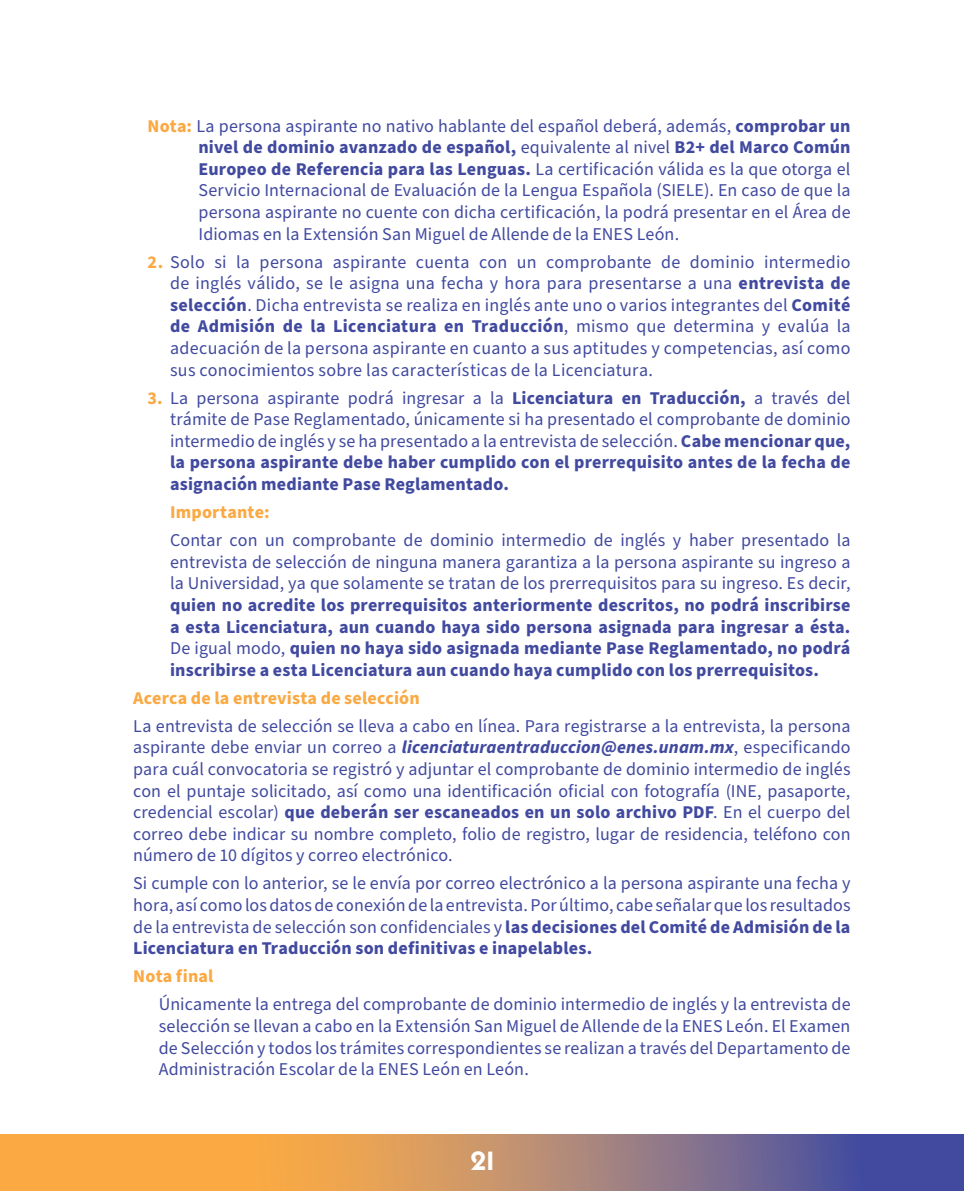
<style>
.page{position:relative;width:964px;height:1191px;background:#fff}
.page>*{position:absolute;margin:0;border:0;box-sizing:border-box;transform-origin:0 0}
.t1{font:700 26px "Edge Display";color:#fff}
.t2{font:18px/21.6px "Source Sans Pro";letter-spacing:.01em;color:#414a9f;text-align:justify}
.t3{font:700 18px/21.6px "Source Sans Pro";letter-spacing:.01em;color:#414a9f;text-align:justify}
.t4{font:700 18px "Source Sans Pro";letter-spacing:.01em;color:#faa943}
.s1{font-weight:700;color:#faa943}
.s2{font-weight:700}
.s3{font-weight:400}
.s4{font-weight:700;font-style:italic}
</style>
<div class="page">
<svg style="left:0;top:1134px;width:964px;height:57px;background:#b6886c"></svg>
<p class="t2" style="left:198px;top:115px;width:654px;text-indent:-51px"><span class="s1">Nota:</span> La persona aspirante no nativo hablante del español deberá, además, <span class="s2">comprobar un nivel de dominio avanzado de español,</span> equivalente al nivel <span class="s2">B2+ del Marco Común Europeo de Referencia para las Lenguas.</span> La certificación válida es la que otorga el Servicio Internacional de Evaluación de la Lengua Española (SIELE). En caso de que la persona aspirante no cuente con dicha certificación, la podrá presentar en el Área de Idiomas en la Extensión San Miguel de Allende de la ENES León.</p>
<p class="t2" style="left:170px;top:251px;width:682px;text-indent:-23px"><span class="s1">2.</span> Solo si la persona aspirante cuenta con un comprobante de dominio intermedio de inglés válido, se le asigna una fecha y hora para presentarse a una <span class="s2">entrevista de selección</span>. Dicha entrevista se realiza en inglés ante uno o varios integrantes del <span class="s2">Comité de Admisión de la Licenciatura en Traducción</span>, mismo que determina y evalúa la adecuación de la persona aspirante en cuanto a sus aptitudes y competencias, así como sus conocimientos sobre las características de la Licenciatura.</p>
<p class="t2" style="left:170px;top:387px;width:682px;text-indent:-23px"><span class="s1">3.</span> La persona aspirante podrá ingresar a la <span class="s2">Licenciatura en Traducción,</span> a través del trámite de Pase Reglamentado, únicamente si ha presentado el comprobante de dominio intermedio de inglés y se ha presentado a la entrevista de selección. <span class="s2">Cabe mencionar que, la persona aspirante debe haber cumplido con el prerrequisito antes de la fecha de asignación mediante Pase Reglamentado.</span></p>
<p class="t4" style="left:170px;top:500px;width:101px">Importante:</p>
<p class="t2" style="left:170px;top:530px;width:682px">Contar con un comprobante de dominio intermedio de inglés y haber presentado la entrevista de selección de ninguna manera garantiza a la persona aspirante su ingreso a la Universidad, ya que solamente se tratan de los prerrequisitos para su ingreso. Es decir,</p>
<p class="t3" style="left:170px;top:594px;width:682px">quien no acredite los prerrequisitos anteriormente descritos, no podrá inscribirse a esta Licenciatura, aun cuando haya sido persona asignada para ingresar a ésta.<br><span class="s3">De igual modo,</span> quien no haya sido asignada mediante Pase Reglamentado, no podrá inscribirse a esta Licenciatura aun cuando haya cumplido con los prerrequisitos.</p>
<p class="t4" style="left:133px;top:685px;width:288px">Acerca de la entrevista de selección</p>
<p class="t2" style="left:133px;top:715px;width:719px">La entrevista de selección se lleva a cabo en línea. Para registrarse a la entrevista, la persona aspirante debe enviar un correo a <span class="s4">licenciaturaentraduccion@enes.unam.mx</span>, especificando para cuál convocatoria se registró y adjuntar el comprobante de dominio intermedio de inglés con el puntaje solicitado, así como una identificación oficial con fotografía (INE, pasaporte, credencial escolar) <span class="s2">que deberán ser escaneados en un solo archivo PDF</span>. En el cuerpo del correo debe indicar su nombre completo, folio de registro, lugar de residencia, teléfono con número de 10 dígitos y correo electrónico.</p>
<p class="t2" style="left:133px;top:873px;width:719px">Si cumple con lo anterior, se le envía por correo electrónico a la persona aspirante una fecha y hora, así como los datos de conexión de la entrevista. Por último, cabe señalar que los resultados de la entrevista de selección son confidenciales y <span class="s2">las decisiones del Comité de Admisión de la Licenciatura en Traducción son definitivas e inapelables.</span></p>
<p class="t4" style="left:133px;top:964px;width:82px">Nota final</p>
<p class="t2" style="left:159px;top:994px;width:693px">Únicamente la entrega del comprobante de dominio intermedio de inglés y la entrevista de selección se llevan a cabo en la Extensión San Miguel de Allende de la ENES León. El Examen de Selección y todos los trámites correspondientes se realizan a través del Departamento de Administración Escolar de la ENES León en León.</p>
<h1 class="t1" style="left:470px;top:1144px;width:25px">21</h1>
</div>
